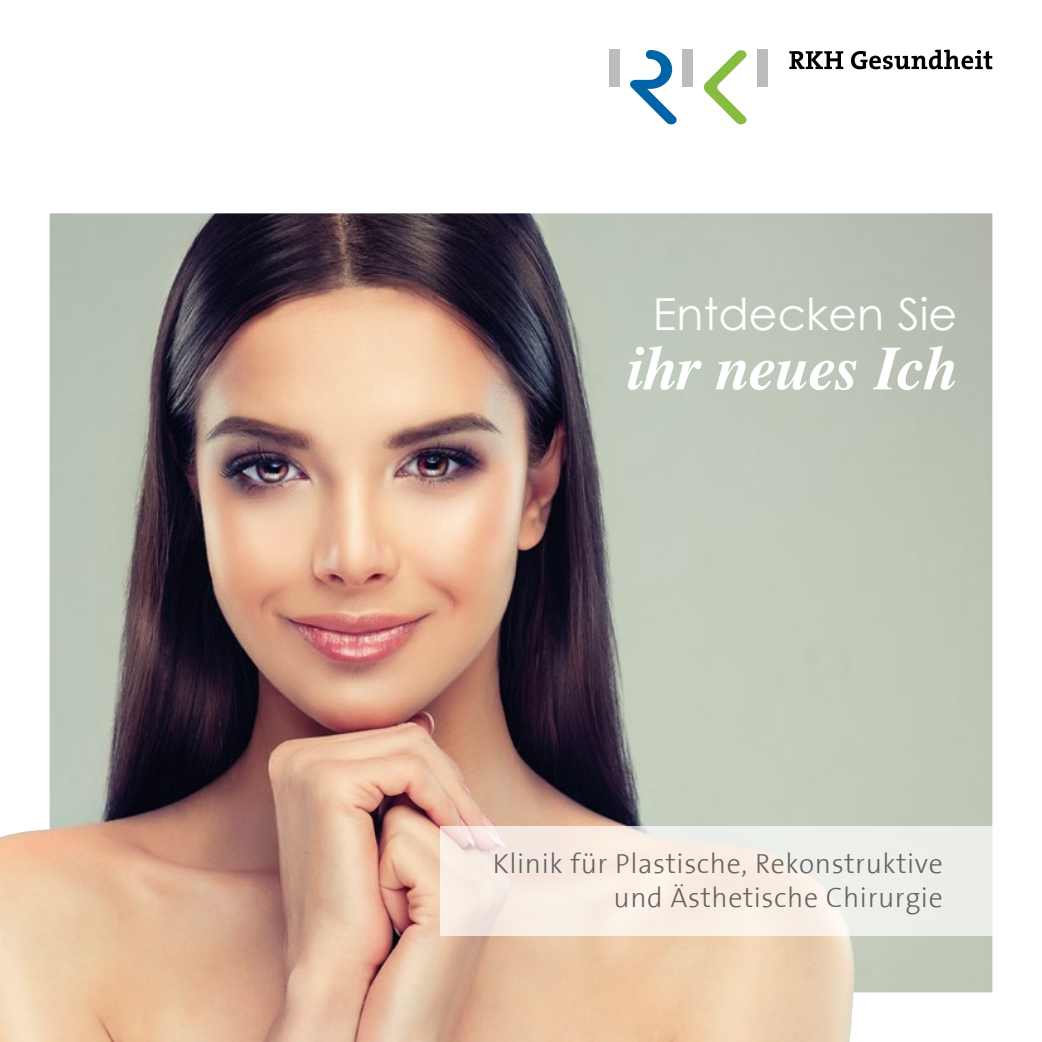
<style>
.page{position:relative;width:1042px;height:1042px;background:#fff}
.page>*{position:absolute;margin:0;border:0;box-sizing:border-box;transform-origin:0 0}
.t1{font:italic 700 62.3px "Free Serif";letter-spacing:-.02em;color:#fff}
.t2{font:44.27px "Century Gothic";color:#fff}
.t3{font:300 28px/33.6px "The Sans B3";letter-spacing:.02em;color:#646363;text-align:right}
</style>
<div class="page">
<img style="left:0;top:213px;width:992px;height:829px">
<div style="left:757px;top:50px;width:10px;height:37px;background:#bcbcbc"></div>
<div style="left:609px;top:50px;width:10px;height:37px;background:#bcbcbc"></div>
<div style="left:683px;top:50px;width:10px;height:37px;background:#bcbcbc"></div>
<svg style="left:630px;top:50px;width:47px;height:74px"></svg>
<svg style="left:704px;top:50px;width:42px;height:74px"></svg>
<svg style="left:789px;top:51px;width:54px;height:18px"></svg>
<svg style="left:851px;top:50px;width:141px;height:19px"></svg>
<svg style="left:440px;top:826px;width:552px;height:109px;background:#f3ede5"></svg>
<h2 class="t2" style="left:653px;top:283px;width:306px">Entdecken Sie</h2>
<h1 class="t1" style="left:628px;top:316px;width:333px">ihr neues Ich</h1>
<p class="t3" style="left:493px;top:849px;width:451px">Klinik für Plastische, Rekonstruktive und Ästhetische Chirurgie</p>
</div>
